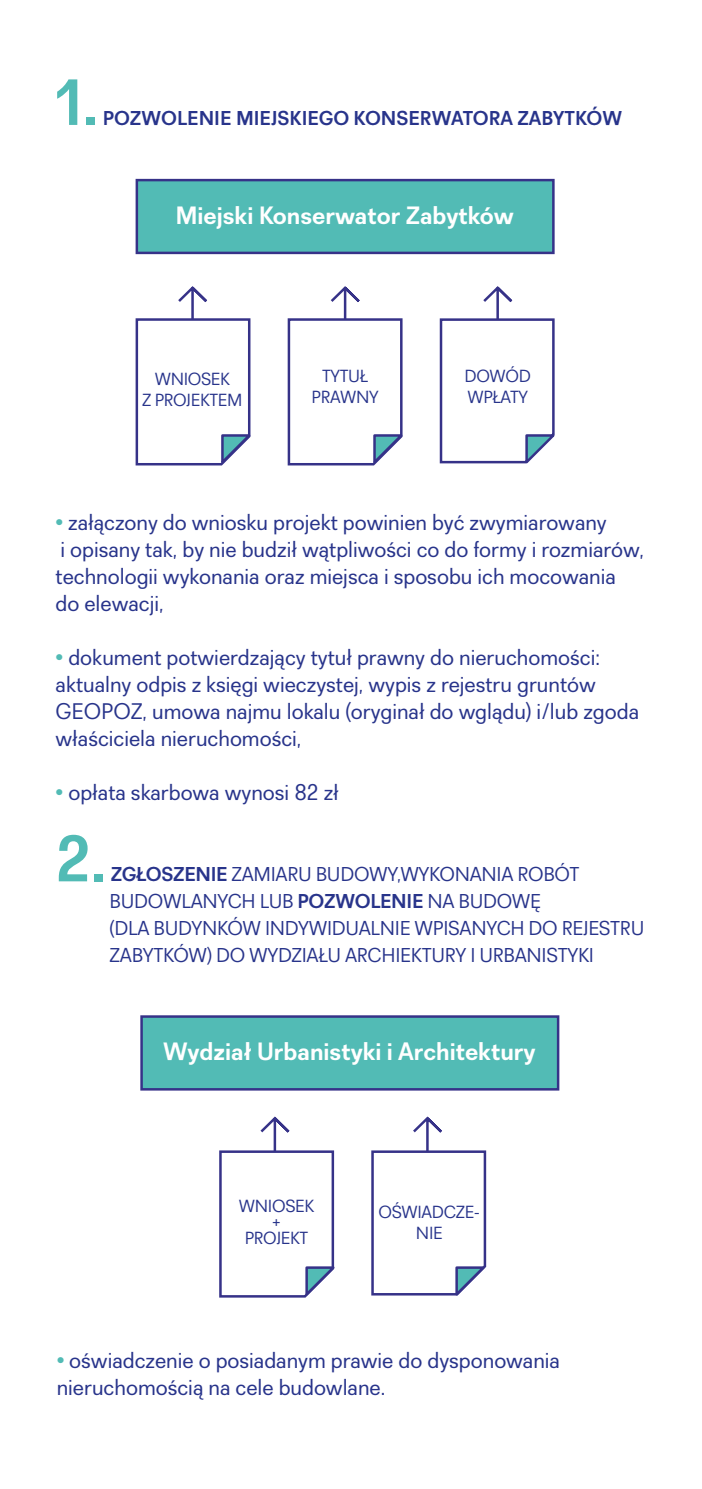
<style>
.page{position:relative;width:702px;height:1489px;background:#fff}
.page>*{position:absolute;margin:0;border:0;box-sizing:border-box;transform-origin:0 0}
.t1{font:700 65px "Recta";color:#52bbb5}
.t2{font:700 25px "Recta";color:#fff}
.t3{font:22.5px/27px "Recta";color:#28348b}
.t4{font:20px/27px "Recta";letter-spacing:-.015em;color:#28348b}
.t5{font:700 20px "Recta";color:#28348b}
.t6{font:17.5px/21px "Recta";letter-spacing:-.02em;color:#28348b;text-align:center}
.s1{font-weight:700;color:#52bbb5}
.s2{font-weight:700}
</style>
<div class="page">
<div style="left:140px;top:1015px;width:419px;height:75px;background:#52bbb5;border:2px solid #363288"></div>
<svg style="left:219px;top:1116px;width:116px;height:182px"></svg>
<svg style="left:371px;top:1116px;width:116px;height:180px"></svg>
<div style="left:136px;top:179px;width:418px;height:75px;background:#52bbb5;border:2px solid #363288"></div>
<svg style="left:135px;top:286px;width:116px;height:180px"></svg>
<svg style="left:287px;top:286px;width:116px;height:180px"></svg>
<svg style="left:439px;top:286px;width:116px;height:178px"></svg>
<h1 class="t1" style="left:56px;top:63px;width:45px">1.</h1>
<p class="t5" style="left:103px;top:106px;width:520px">POZWOLENIE MIEJSKIEGO KONSERWATORA ZABYTKÓW</p>
<p class="t2" style="left:175px;top:200px;width:340px">Miejski Konserwator Zabytków</p>
<p class="t6" style="left:142px;top:369px;width:102px">WNIOSEK<br>Z PROJEKTEM</p>
<p class="t6" style="left:311px;top:366px;width:68px">TYTUŁ<br>PRAWNY</p>
<p class="t6" style="left:464px;top:365px;width:68px;text-align:left">DOWÓD<br>WPŁATY</p>
<p class="t3" style="left:56px;top:509px;width:590px"><span class="s1">•</span> załączony do wniosku projekt powinien być zwymiarowany<br>i opisany tak, by nie budził wątpliwości co do formy i rozmiarów, technologii wykonania oraz miejsca i sposobu ich mocowania do elewacji,</p>
<p class="t3" style="left:56px;top:644px;width:585px"><span class="s1">•</span> dokument potwierdzający tytuł prawny do nieruchomości: aktualny odpis z księgi wieczystej, wypis z rejestru gruntów GEOPOZ, umowa najmu lokalu (oryginał do wglądu) i/lub zgoda właściciela nieruchomości,</p>
<p class="t3" style="left:56px;top:779px;width:285px"><span class="s1">•</span> opłata skarbowa wynosi 82 zł</p>
<h1 class="t1" style="left:56px;top:819px;width:53px">2.</h1>
<p class="t4" style="left:109px;top:861px;width:536px"><span class="s2">ZGŁOSZENIE</span> ZAMIARU BUDOWY,WYKONANIA ROBÓT BUDOWLANYCH LUB <span class="s2">POZWOLENIE</span> NA BUDOWĘ<br>(DLA BUDYNKÓW INDYWIDUALNIE WPISANYCH DO REJESTRU ZABYTKÓW) DO WYDZIAŁU ARCHIEKTURY I URBANISTYKI</p>
<p class="t2" style="left:163px;top:1036px;width:374px">Wydział Urbanistyki i Architektury</p>
<p class="t6" style="left:239px;top:1198px;width:77px;line-height:15px">WNIOSEK +</p>
<p class="t6" style="left:245px;top:1227px;width:65px">PROJEKT</p>
<p class="t6" style="left:378px;top:1200px;width:103px">OŚWIADCZE-<br>NIE</p>
<p class="t3" style="left:57px;top:1346px;width:505px"><span class="s1">•</span> oświadczenie o posiadanym prawie do dysponowania nieruchomością na cele budowlane.</p>
</div>
